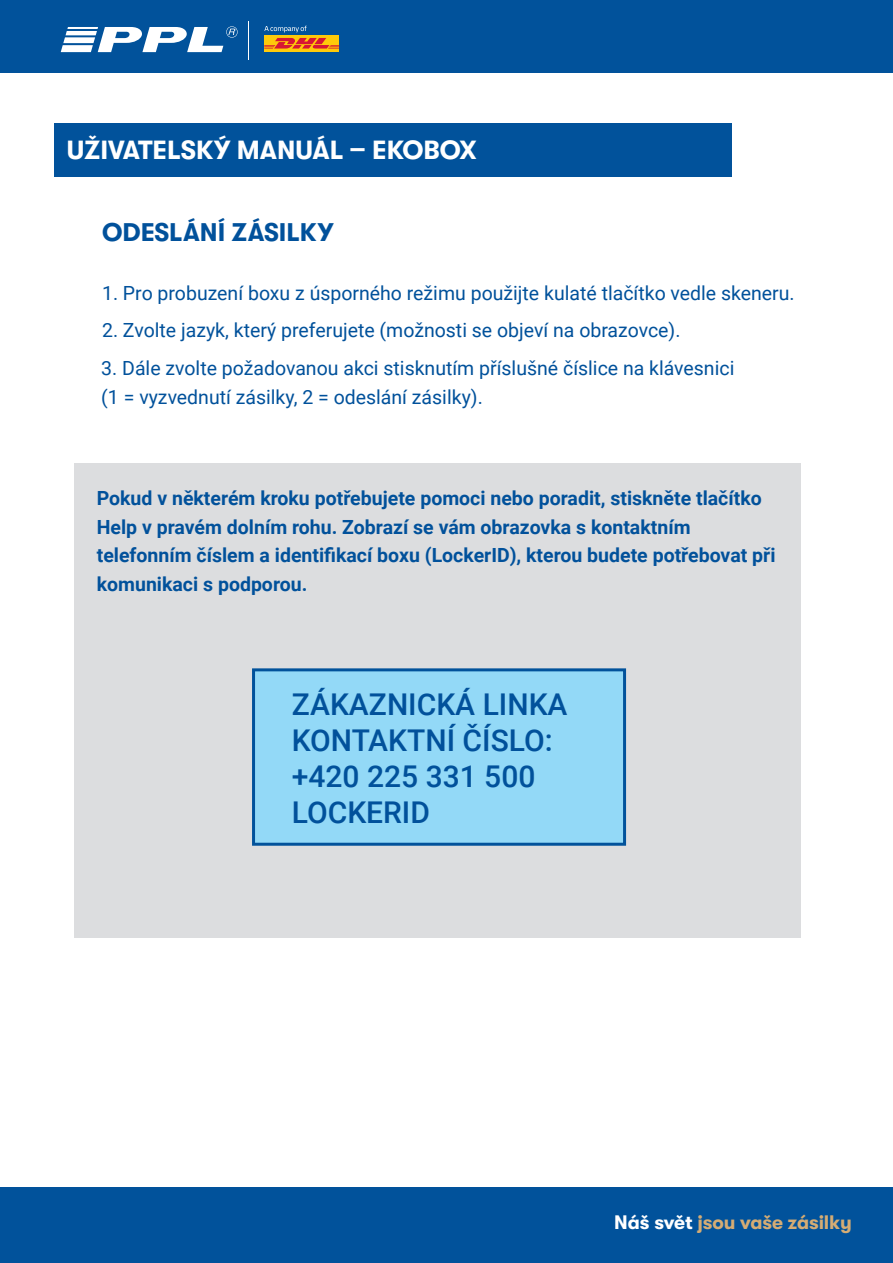
<style>
.page{position:relative;width:893px;height:1263px;background:#fff}
.page>*{position:absolute;margin:0;border:0;box-sizing:border-box;transform-origin:0 0}
.t1{font:500 30px/36px "Roboto";color:#01519b}
.t2{font:700 26.25px "GT Walsheim LC";color:#fff}
.t3{font:700 25.5px "GT Walsheim LC";color:#01519b}
.t4{font:19.5px/28.5px "Roboto";color:#01519b}
.t5{font:700 19.5px/28.5px "Roboto";color:#01519b}
.t6{font:700 19.5px "GT Walsheim LC";letter-spacing:-.01em;color:#d5ac74}
.s1{color:#fff}
</style>
<div class="page">
<div style="left:74px;top:464px;width:726px;height:474px;background:#dcdddf"></div>
<div style="left:0;top:0;width:893px;height:73px;background:#01529b"></div>
<svg style="left:61px;top:26px;width:177px;height:26px"></svg>
<div style="left:264px;top:36px;width:75px;height:16px;background:#feca0a"></div>
<svg style="left:264px;top:38px;width:75px;height:11px"></svg>
<svg style="left:264px;top:26px;width:43px;height:6px"></svg>
<hr style="left:248px;top:21px;width:1px;height:38px;background:#fff">
<div style="left:0;top:1187px;width:893px;height:76px;background:#01529b"></div>
<div style="left:54px;top:123px;width:677px;height:54px;background:#01529b"></div>
<div style="left:252px;top:668px;width:374px;height:178px;background:#93d9f7;border:3px solid #01529b"></div>
<h2 class="t2" style="left:67px;top:135px;width:411px">UŽIVATELSKÝ MANUÁL – EKOBOX</h2>
<h3 class="t3" style="left:102px;top:217px;width:233px">ODESLÁNÍ ZÁSILKY</h3>
<p class="t4" style="left:102px;top:278px;width:694px">1. Pro probuzení boxu z úsporného režimu použijte kulaté tlačítko vedle skeneru.</p>
<p class="t4" style="left:102px;top:315px;width:580px">2. Zvolte jazyk, který preferujete (možnosti se objeví na obrazovce).</p>
<p class="t4" style="left:101px;top:353px;width:635px">3. Dále zvolte požadovanou akci stisknutím příslušné číslice na klávesnici (1 = vyzvednutí zásilky, 2 = odeslání zásilky).</p>
<p class="t5" style="left:97px;top:483px;width:680px">Pokud v některém kroku potřebujete pomoci nebo poradit, stiskněte tlačítko Help v pravém dolním rohu. Zobrazí se vám obrazovka s kontaktním telefonním číslem a identifikací boxu (LockerID), kterou budete potřebovat při komunikaci s podporou.</p>
<h1 class="t1" style="left:292px;top:685px;width:277px">ZÁKAZNICKÁ LINKA<br>KONTAKTNÍ ČÍSLO: +420 225 331 500<br>LOCKERID</h1>
<p class="t6" style="left:614px;top:1211px;width:239px"><span class="s1">Náš svět</span> jsou vaše zásilky</p>
</div>
